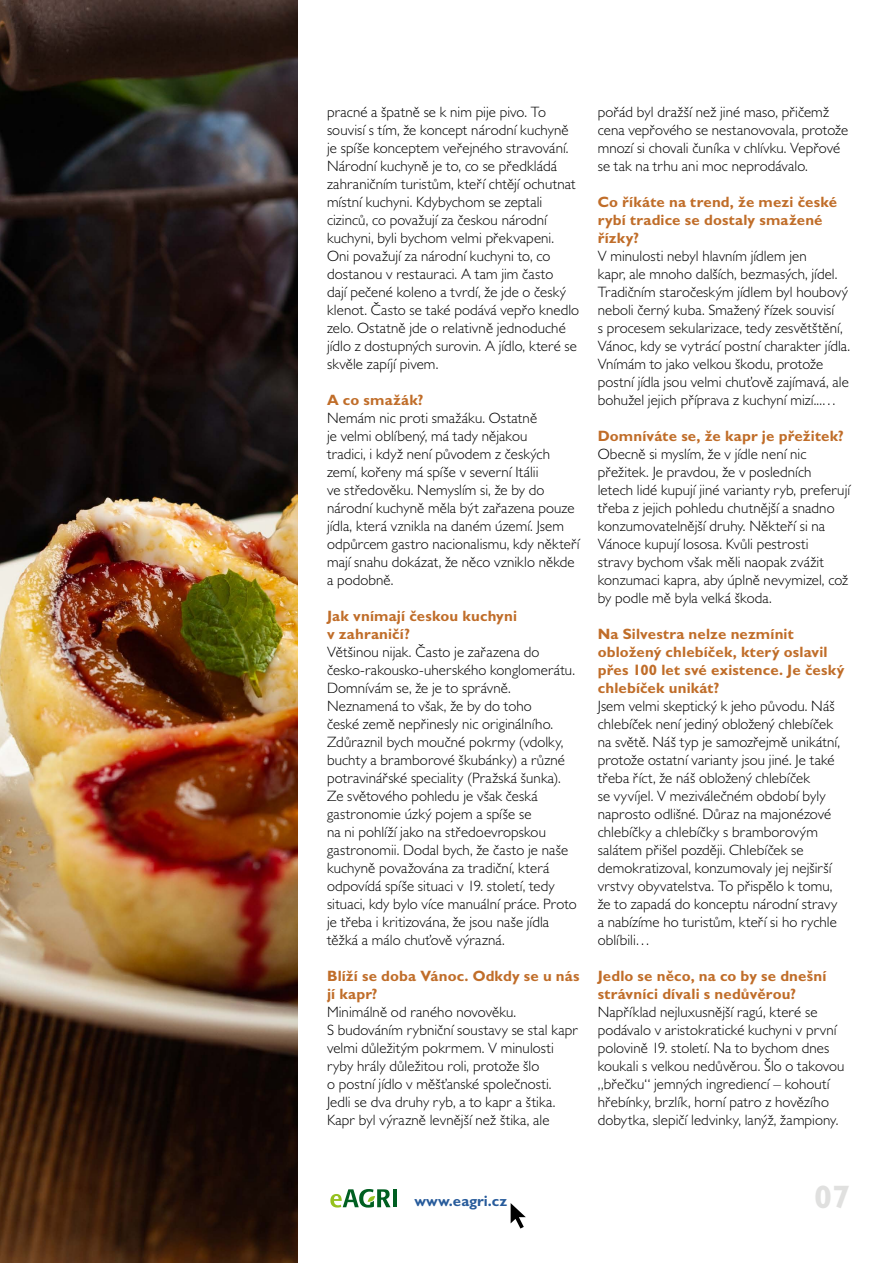
<style>
.page{position:relative;width:893px;height:1263px;background:#fff}
.page>*{position:absolute;margin:0;border:0;box-sizing:border-box;transform-origin:0 0}
.t1{font:700 32.55px "Gill Sans MT Pro";color:#e0e0df}
.t2{font:300 15px/18px "Gill Sans MT Pro";letter-spacing:.005em;color:#000}
.t3{font:700 15px/18px "Gill Sans MT Pro";letter-spacing:.01em;color:#c06d29}
.t4{font:700 15px "Gill Sans MT Pro";color:#275b9b}
</style>
<div class="page">
<svg style="left:510px;top:1203px;width:16px;height:26px"></svg>
<hr style="left:393px;top:1189px;width:4px;height:18px;background:#005f21">
<svg style="left:330px;top:1189px;width:60px;height:18px"></svg>
<img style="left:0;top:0;width:298px;height:1263px">
<p class="t2" style="left:327px;top:102px;width:254px">pracné a špatně se k nim pije pivo. To souvisí s tím, že koncept národní kuchyně je spíše konceptem veřejného stravování.<br>Národní kuchyně je to, co se předkládá zahraničním turistům, kteří chtějí ochutnat místní kuchyni. Kdybychom se zeptali cizinců, co považují za českou národní kuchyni, byli bychom velmi překvapeni.<br>Oni považují za národní kuchyni to, co dostanou v restauraci. A tam jim často<br>dají pečené koleno a tvrdí, že jde o český klenot. Často se také podává vepřo knedlo zelo. Ostatně jde o relativně jednoduché jídlo z dostupných surovin. A jídlo, které se skvěle zapíjí pivem.</p>
<p class="t3" style="left:327px;top:390px;width:98px">A co smažák?</p>
<p class="t2" style="left:327px;top:408px;width:254px">Nemám nic proti smažáku. Ostatně<br>je velmi oblíbený, má tady nějakou<br>tradici, i když není původem z českých zemí, kořeny má spíše v severní Itálii<br>ve středověku. Nemyslím si, že by do národní kuchyně měla být zařazena pouze jídla, která vznikla na daném území. Jsem odpůrcem gastro nacionalismu, kdy někteří mají snahu dokázat, že něco vzniklo někde a podobně.</p>
<p class="t3" style="left:327px;top:606px;width:192px">Jak vnímají českou kuchyni v zahraničí?</p>
<p class="t2" style="left:327px;top:642px;width:251px">Většinou nijak. Často je zařazena do česko-rakousko-uherského konglomerátu.<br>Domnívám se, že je to správně.<br>Neznamená to však, že by do toho<br>české země nepřinesly nic originálního.<br>Zdůraznil bych moučné pokrmy (vdolky, buchty a bramborové škubánky) a různé potravinářské speciality (Pražská šunka).<br>Ze světového pohledu je však česká gastronomie úzký pojem a spíše se<br>na ni pohlíží jako na středoevropskou gastronomii. Dodal bych, že často je naše kuchyně považována za tradiční, která odpovídá spíše situaci v 19. století, tedy situaci, kdy bylo více manuální práce. Proto je třeba i kritizována, že jsou naše jídla těžká a málo chuťově výrazná.</p>
<p class="t3" style="left:327px;top:966px;width:254px">Blíží se doba Vánoc. Odkdy se u nás jí kapr?</p>
<p class="t2" style="left:327px;top:1002px;width:252px">Minimálně od raného novověku.<br>S budováním rybniční soustavy se stal kapr velmi důležitým pokrmem. V minulosti ryby hrály důležitou roli, protože šlo<br>o postní jídlo v měšťanské společnosti.<br>Jedli se dva druhy ryb, a to kapr a štika.<br>Kapr byl výrazně levnější než štika, ale</p>
<p class="t2" style="left:598px;top:102px;width:252px">pořád byl dražší než jiné maso, přičemž cena vepřového se nestanovovala, protože mnozí si chovali čuníka v chlívku. Vepřové se tak na trhu ani moc neprodávalo.</p>
<p class="t3" style="left:598px;top:192px;width:241px">Co říkáte na trend, že mezi české rybí tradice se dostaly smažené řízky?</p>
<p class="t2" style="left:598px;top:246px;width:254px">V minulosti nebyl hlavním jídlem jen<br>kapr, ale mnoho dalších, bezmasých, jídel.<br>Tradičním staročeským jídlem byl houbový neboli černý kuba. Smažený řízek souvisí<br>s procesem sekularizace, tedy zesvětštění, Vánoc, kdy se vytrácí postní charakter jídla.<br>Vnímám to jako velkou škodu, protože postní jídla jsou velmi chuťově zajímavá, ale bohužel jejich příprava z kuchyní mizí...…</p>
<p class="t3" style="left:598px;top:426px;width:248px">Domníváte se, že kapr je přežitek?</p>
<p class="t2" style="left:598px;top:444px;width:254px">Obecně si myslím, že v jídle není nic přežitek. Je pravdou, že v posledních letech lidé kupují jiné varianty ryb, preferují třeba z jejich pohledu chutnější a snadno konzumovatelnější druhy. Někteří si na Vánoce kupují lososa. Kvůli pestrosti<br>stravy bychom však měli naopak zvážit konzumaci kapra, aby úplně nevymizel, což by podle mě byla velká škoda.</p>
<p class="t3" style="left:598px;top:624px;width:248px">Na Silvestra nelze nezmínit obložený chlebíček, který oslavil přes 100 let své existence. Je český chlebíček unikát?</p>
<p class="t2" style="left:598px;top:696px;width:244px">Jsem velmi skeptický k jeho původu. Náš chlebíček není jediný obložený chlebíček na světě. Náš typ je samozřejmě unikátní, protože ostatní varianty jsou jiné. Je také třeba říct, že náš obložený chlebíček<br>se vyvíjel. V meziválečném období byly naprosto odlišné. Důraz na majonézové chlebíčky a chlebíčky s bramborovým salátem přišel později. Chlebíček se demokratizoval, konzumovaly jej nejširší vrstvy obyvatelstva. To přispělo k tomu, že to zapadá do konceptu národní stravy a nabízíme ho turistům, kteří si ho rychle oblíbili…</p>
<p class="t3" style="left:598px;top:966px;width:230px">Jedlo se něco, na co by se dnešní strávníci dívali s nedůvěrou?</p>
<p class="t2" style="left:598px;top:1002px;width:248px">Například nejluxusnější ragú, které se podávalo v aristokratické kuchyni v první polovině 19. století. Na to bychom dnes koukali s velkou nedůvěrou. Šlo o takovou „břečku“ jemných ingrediencí – kohoutí hřebínky, brzlík, horní patro z hovězího dobytka, slepičí ledvinky, lanýž, žampiony.</p>
<p class="t4" style="left:415px;top:1192px;width:94px">www.eagri.cz</p>
<h1 class="t1" style="left:814px;top:1176px;width:37px">07</h1>
</div>
